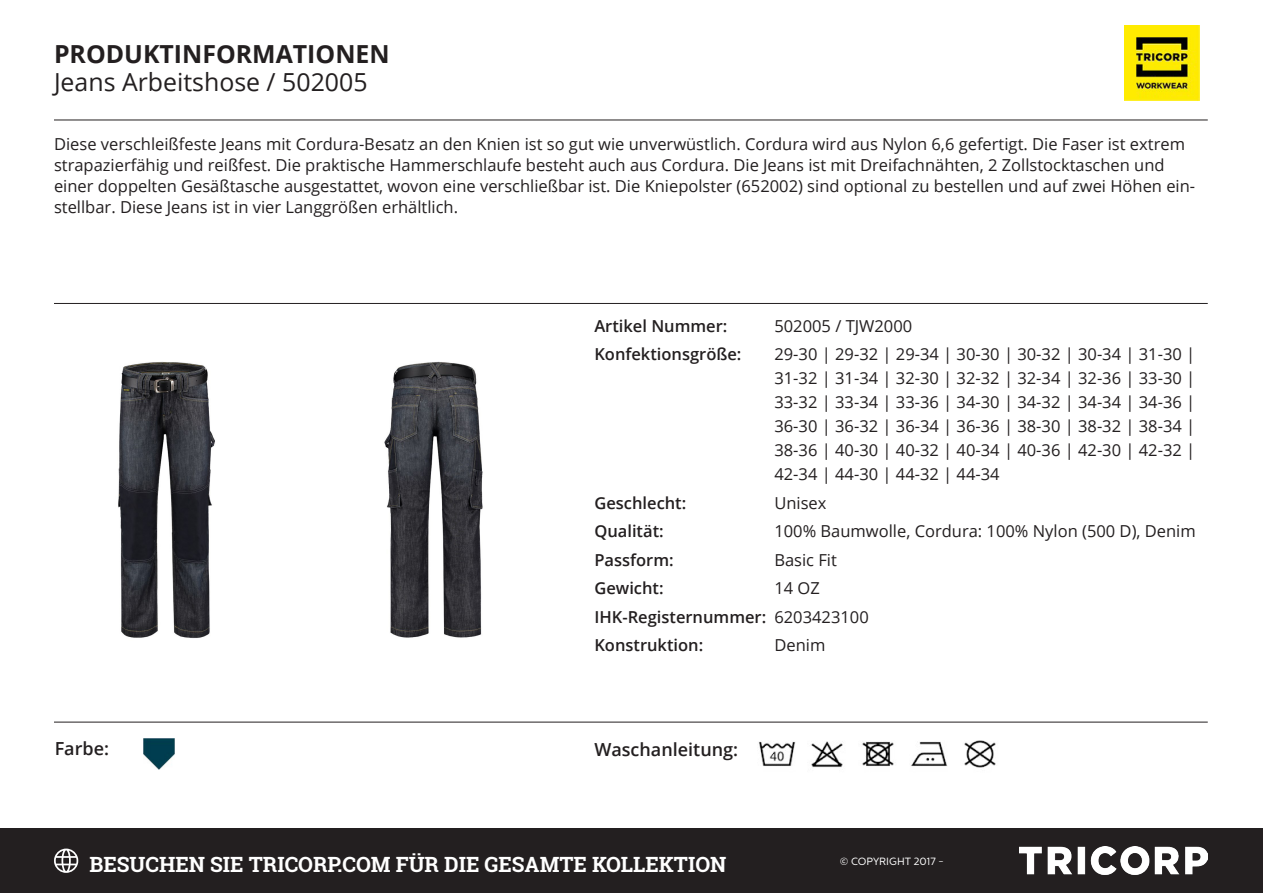
<style>
.page{position:relative;width:1263px;height:893px;background:#fff}
.page>*{position:absolute;margin:0;border:0;box-sizing:border-box;transform-origin:0 0}
.t1{font:24.9px "Open Sans";color:#231f20}
.t2{font:700 24.9px "Open Sans";color:#231f20}
.t3{font:700 21px "Roboto Slab";color:#fff}
.t4{font:600 18px "Open Sans";color:#231f20}
.Kenmerken{font:16.5px/21px "Open Sans";color:#231f20}
.Kenmerk{font:16.5px/24px "Open Sans";color:#231f20;text-align:justify}
.Kenmerk-2{font:600 16.5px "Open Sans";color:#231f20}
.t5{font:10.5px "Centrale Sans";color:#fff}
.s1{font-weight:400}
</style>
<div class="page">
<img style="left:1124px;top:26px;width:75px;height:74px">
<img style="left:118px;top:361px;width:97px;height:277px">
<img style="left:384px;top:361px;width:99px;height:277px">
<img style="left:862px;top:741px;width:32px;height:25px">
<img style="left:758px;top:741px;width:38px;height:25px">
<img style="left:811px;top:741px;width:32px;height:27px">
<img style="left:964px;top:740px;width:32px;height:28px">
<img style="left:911px;top:741px;width:37px;height:25px">
<img style="left:143px;top:738px;width:31px;height:31px">
<hr style="left:54px;top:120px;width:1154px;height:1px;background:#231f20">
<hr style="left:54px;top:303px;width:1154px;height:1px;background:#231f20">
<hr style="left:54px;top:722px;width:1154px;height:1px;background:#231f20">
<div style="left:0;top:828px;width:1263px;height:65px;background:#231f20"></div>
<svg style="left:54px;top:849px;width:24px;height:24px"></svg>
<img style="left:1020px;top:847px;width:188px;height:28px">
<p class="t2" style="left:54px;top:36px;width:337px">PRODUKTINFORMATIONEN</p>
<p class="t1" style="left:54px;top:65px;width:315px">Jeans Arbeitshose / 502005</p>
<p class="Kenmerken" style="left:54px;top:133px;width:1142px">Diese verschleißfeste Jeans mit Cordura-Besatz an den Knien ist so gut wie unverwüstlich. Cordura wird aus Nylon 6,6 gefertigt. Die Faser ist extrem strapazierfähig und reißfest. Die praktische Hammerschlaufe besteht auch aus Cordura. Die Jeans ist mit Dreifachnähten, 2 Zollstocktaschen und einer doppelten Gesäßtasche ausgestattet, wovon eine verschließbar ist. Die Kniepolster (652002) sind optional zu bestellen und auf zwei Höhen ein&shy;stellbar. Diese Jeans ist in vier Langgrößen erhältlich.</p>
<p class="t4" style="left:55px;top:736px;width:56px">Farbe:</p>
<p class="Kenmerk-2" style="left:594px;top:314px;width:135px">Artikel Nummer:</p>
<p class="Kenmerk" style="left:774px;top:313px;width:139px">502005 / TJW2000</p>
<p class="Kenmerk-2" style="left:594px;top:343px;width:149px">Konfektionsgröße:</p>
<p class="Kenmerk" style="left:774px;top:342px;width:422px">29-30 | 29-32 | 29-34 | 30-30 | 30-32 | 30-34 | 31-30 | 31-32 | 31-34 | 32-30 | 32-32 | 32-34 | 32-36 | 33-30 | 33-32 | 33-34 | 33-36 | 34-30 | 34-32 | 34-34 | 34-36 | 36-30 | 36-32 | 36-34 | 36-36 | 38-30 | 38-32 | 38-34 | 38-36 | 40-30 | 40-32 | 40-34 | 40-36 | 42-30 | 42-32 | 42-34 | 44-30 | 44-32 | 44-34</p>
<p class="Kenmerk-2" style="left:594px;top:491px;width:93px">Geschlecht:</p>
<p class="Kenmerk" style="left:774px;top:490px;width:54px">Unisex</p>
<p class="Kenmerk-2" style="left:594px;top:520px;width:71px">Qualität:</p>
<p class="Kenmerk" style="left:774px;top:519px;width:423px">100% Baumwolle, Cordura: 100% Nylon (500 D), Denim</p>
<p class="Kenmerk-2" style="left:594px;top:548px;width:81px">Passform:</p>
<p class="Kenmerk" style="left:774px;top:547px;width:64px">Basic Fit</p>
<p class="Kenmerk-2" style="left:594px;top:577px;width:71px">Gewicht:</p>
<p class="Kenmerk" style="left:774px;top:576px;width:47px">14 OZ</p>
<p class="Kenmerk-2" style="left:594px;top:605px;width:276px">IHK-Registernummer: <span class="s1">6203423100</span></p>
<p class="Kenmerk-2" style="left:594px;top:634px;width:110px">Konstruktion:</p>
<p class="Kenmerk" style="left:774px;top:633px;width:52px">Denim</p>
<p class="t4" style="left:594px;top:737px;width:145px">Waschanleitung:</p>
<p class="t3" style="left:90px;top:850px;width:638px">BESUCHEN SIE TRICORP.COM FÜR DIE GESAMTE KOLLEKTION</p>
<p class="t5" style="left:840px;top:855px;width:106px">© COPYRIGHT 2017 -</p>
</div>
